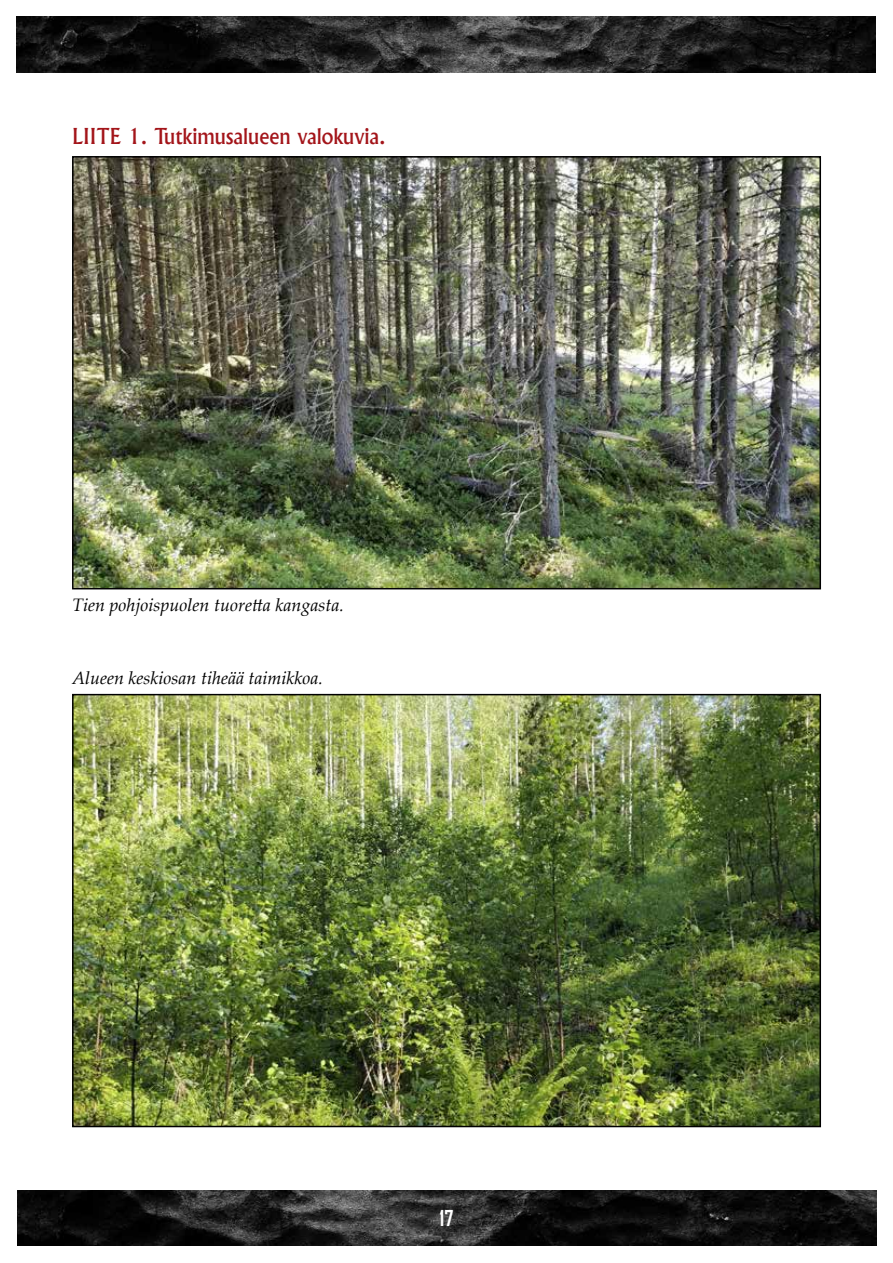
<style>
.page{position:relative;width:893px;height:1263px;background:#fff}
.page>*{position:absolute;margin:0;border:0;box-sizing:border-box;transform-origin:0 0}
.t1{font:500 21px "Albertus";color:#a3151a}
.t2{font:700 21px "Agency FB";color:#fff}
.t3{font:italic 18px "Palatino Linotype";color:#000}
</style>
<div class="page">
<img style="left:17px;top:17px;width:859px;height:55px">
<img style="left:17px;top:1191px;width:859px;height:55px">
<img style="left:75px;top:159px;width:743px;height:427px">
<div style="left:72px;top:156px;width:749px;height:433px;border:2px solid #000"></div>
<img style="left:75px;top:697px;width:743px;height:427px">
<div style="left:72px;top:694px;width:749px;height:433px;border:2px solid #000"></div>
<p class="t1" style="left:72px;top:123px;width:315px">liite 1. Tutkimusalueen valokuvia.</p>
<p class="t3" style="left:72px;top:592px;width:273px">Tien pohjoispuolen tuoretta kangasta.</p>
<p class="t3" style="left:72px;top:665px;width:252px">Alueen keskiosan tiheää taimikkoa.</p>
<p class="t2" style="left:439px;top:1205px;width:15px">17</p>
</div>
